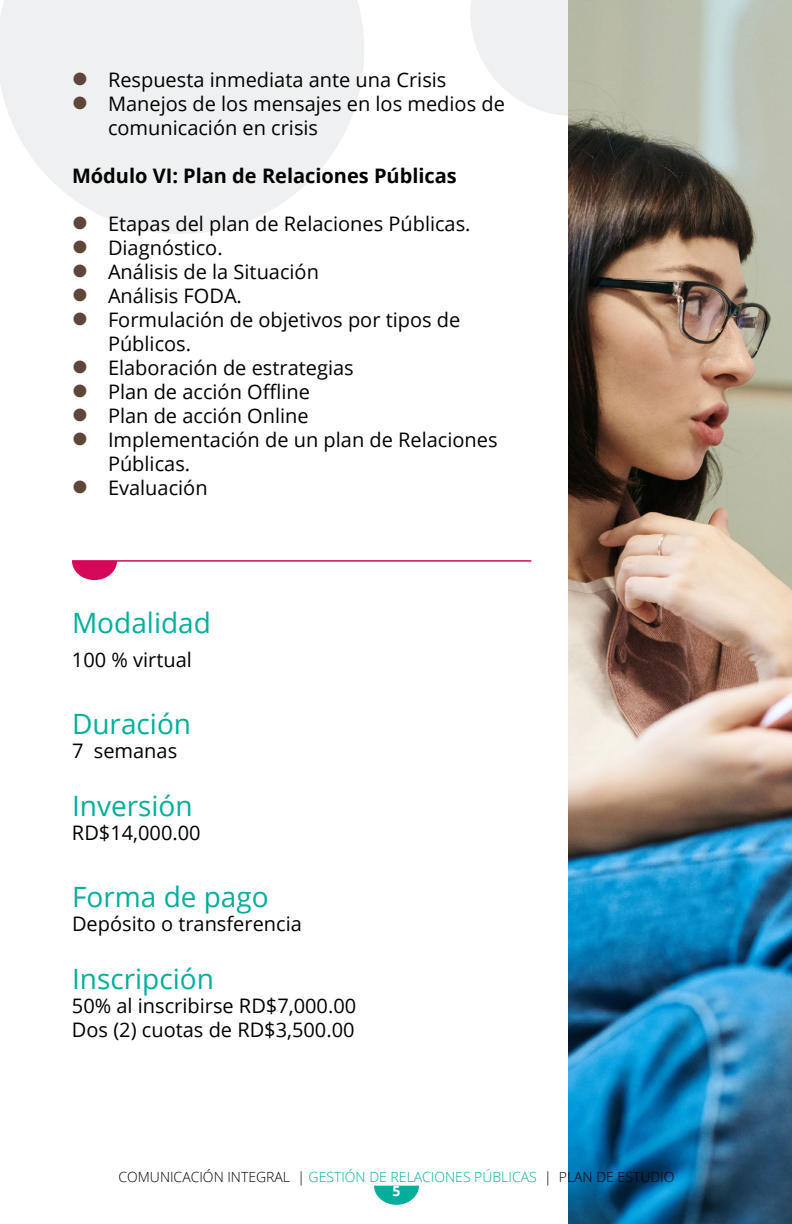
<style>
.page{position:relative;width:792px;height:1224px;background:#fff}
.page>*{position:absolute;margin:0;border:0;box-sizing:border-box;transform-origin:0 0}
.t1{font:28px "Open Sans";color:#00af9b}
.t2{font:20px/24px "Open Sans";color:#000}
.t3{font:700 20px "Open Sans";color:#000}
.t4{font:300 14px "Open Sans";color:#000}
.t5{font:700 14px "Open Sans";color:#fff}
.s1{color:#00af9b}
</style>
<div class="page">
<svg style="left:0;top:0;width:364px;height:234px;fill:#eff0f1"></svg>
<svg style="left:470px;top:0;width:99px;height:116px"></svg>
<svg style="left:374px;top:1186px;width:45px;height:19px"></svg>
<img style="left:569px;top:0;width:223px;height:1224px">
<hr style="left:72px;top:560px;width:459px;height:2px;background:#d50758">
<svg style="left:72px;top:562px;width:45px;height:18px"></svg>
<svg style="left:74px;top:73px;width:13px;height:13px"></svg>
<svg style="left:74px;top:97px;width:13px;height:13px"></svg>
<svg style="left:74px;top:217px;width:13px;height:13px"></svg>
<p class="t2" style="left:108px;top:68px;width:398px">Respuesta inmediata ante una Crisis<br>Manejos de los mensajes en los medios de comunicación en crisis</p>
<p class="t3" style="left:72px;top:162px;width:386px">Módulo VI: Plan de Relaciones Públicas</p>
<p class="t2" style="left:108px;top:212px;width:391px">Etapas del plan de Relaciones Públicas.<br>Diagnóstico.<br>Análisis de la Situación<br>Análisis FODA.<br>Formulación de objetivos por tipos de<br>Públicos.<br>Elaboración de estrategias<br>Plan de acción Offline<br>Plan de acción Online<br>Implementación de un plan de Relaciones<br>Públicas.<br>Evaluación</p>
<h1 class="t1" style="left:72px;top:604px;width:140px">Modalidad</h1>
<p class="t2" style="left:72px;top:647px;width:121px">100 % virtual</p>
<h1 class="t1" style="left:72px;top:705px;width:121px">Duración</h1>
<p class="t2" style="left:72px;top:738px;width:107px">7 semanas</p>
<h1 class="t1" style="left:72px;top:786px;width:122px">Inversión</h1>
<p class="t2" style="left:72px;top:820px;width:130px">RD$14,000.00</p>
<h1 class="t1" style="left:72px;top:878px;width:198px">Forma de pago</h1>
<p class="t2" style="left:72px;top:911px;width:231px">Depósito o transferencia</p>
<h1 class="t1" style="left:72px;top:959px;width:143px">Inscripción</h1>
<p class="t2" style="left:72px;top:993px;width:286px">50% al inscribirse RD$7,000.00<br>Dos (2) cuotas de RD$3,500.00</p>
<p class="t4" style="left:119px;top:1167px;width:558px">COMUNICACIÓN INTEGRAL | <span class="s1">GESTIÓN DE RELACIONES PÚBLICAS</span> | PLAN DE ESTUDIO</p>
<p class="t5" style="left:393px;top:1181px;width:9px">5</p>
</div>
